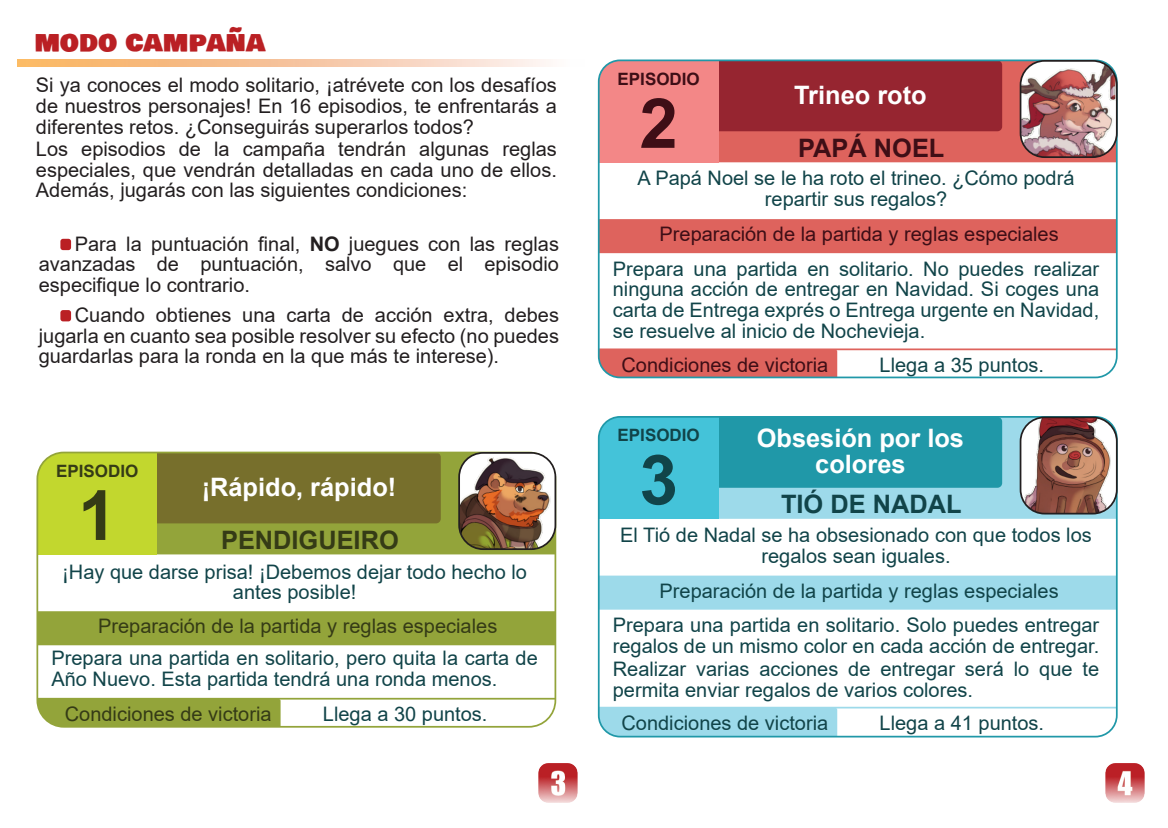
<style>
.page{position:relative;width:1168px;height:828px;background:#fff}
.page>*{position:absolute;margin:0;border:0;box-sizing:border-box;transform-origin:0 0}
.t1{font:700 69.2px "Arial";color:#353b16}
.t2{font:700 69.2px "Arial";color:#3e0e16}
.t3{font:700 69.2px "Arial";color:#114449}
.t4{font:26.8px "Bowlby One SC";color:#ba2024}
.t5{font:700 25.4px/26.2px "Arial";color:#fff;text-align:center}
.t6{font:700 25.4px "Arial";color:#353b16}
.t7{font:700 25.4px "Arial";color:#114449}
.t8{font:700 25.4px "Arial";color:#3e0e16}
.t9{font:20px/20.6px "Arial";color:#114449;text-align:center}
.t10{font:20px/21px "Arial";color:#231f20;text-align:justify}
.t11{font:20px "Arial";color:#353b16}
.t12{font:20px "Arial";color:#3e0e16}
.t13{font:700 17px "Arial";color:#353b16}
.t14{font:700 17px "Arial";color:#3e0e16}
.t15{font:700 17px "Arial";color:#114449}
.s1{font-weight:700}
</style>
<div class="page">
<img style="left:538px;top:763px;width:40px;height:40px">
<img style="left:1105px;top:763px;width:40px;height:40px">
<svg style="left:17px;top:59px;width:532px;height:8px;background:#f8c9a0"></svg>
<div style="left:60px;top:239px;width:11px;height:11px;background:#ba2024;border-radius:3px"></div>
<div style="left:60px;top:310px;width:11px;height:11px;background:#ba2024;border-radius:3px"></div>
<div style="left:157px;top:454px;width:398px;height:100px;background:#93a43a"></div>
<div style="left:37px;top:452px;width:404px;height:71px;background:#776f2c;border-radius:5px"></div>
<div style="left:37px;top:452px;width:120px;height:102px;background:#c2d72e"></div>
<div style="left:39px;top:611px;width:514px;height:34px;background:#93a43a"></div>
<svg style="left:39px;top:698px;width:516px;height:29px"></svg>
<div style="left:36px;top:451px;width:520px;height:276px;border:2px solid #93a43a;border-radius:26px"></div>
<img style="left:459px;top:453px;width:96px;height:96px;border-radius:24px">
<div style="left:458px;top:452px;width:98px;height:98px;border:2px solid #231f20;border-radius:24px"></div>
<div style="left:719px;top:62px;width:396px;height:100px;background:#de635d"></div>
<div style="left:599px;top:60px;width:403px;height:71px;background:#962530;border-radius:5px"></div>
<div style="left:599px;top:60px;width:120px;height:102px;background:#f38787"></div>
<div style="left:601px;top:219px;width:514px;height:34px;background:#de635d"></div>
<svg style="left:599px;top:348px;width:516px;height:29px"></svg>
<div style="left:598px;top:59px;width:520px;height:319px;border:2px solid #2098a8;border-radius:21px"></div>
<img style="left:1020px;top:61px;width:97px;height:96px;border-radius:24px">
<div style="left:1020px;top:60px;width:98px;height:98px;border:2px solid #231f20;border-radius:24px"></div>
<div style="left:719px;top:419px;width:396px;height:100px;background:#9ddaea"></div>
<div style="left:599px;top:417px;width:403px;height:71px;background:#2098a8;border-radius:5px"></div>
<div style="left:599px;top:417px;width:120px;height:102px;background:#44c3d9"></div>
<div style="left:601px;top:575px;width:514px;height:34px;background:#9ddaea"></div>
<svg style="left:599px;top:707px;width:518px;height:29px"></svg>
<div style="left:598px;top:416px;width:520px;height:321px;border:2px solid #2098a8;border-radius:21px"></div>
<img style="left:1020px;top:417px;width:97px;height:96px;border-radius:24px">
<div style="left:1020px;top:416px;width:98px;height:98px;border:2px solid #231f20;border-radius:24px"></div>
<h2 class="t4" style="left:35px;top:22px;width:233px">MODO CAMPAÑA</h2>
<p class="t10" style="left:36px;top:77px;width:522px;text-align:left">Si ya conoces el modo solitario, ¡atrévete con los desafíos de nuestros personajes! En 16 episodios, te enfrentarás a diferentes retos. ¿Conseguirás superarlos todos?<br>Los episodios de la campaña tendrán algunas reglas especiales, que vendrán detalladas en cada uno de ellos.<br>Además, jugarás con las siguientes condiciones:</p>
<p class="t10" style="left:39px;top:235px;width:522px;text-indent:36px">Para la puntuación final, <span class="s1">NO</span> juegues con las reglas avanzadas de puntuación, salvo que el episodio especifique lo contrario.</p>
<p class="t10" style="left:39px;top:306px;width:522px;text-indent:36px">Cuando obtienes una carta de acción extra, debes jugarla en cuanto sea posible resolver su efecto (no puedes guardarlas para la ronda en la que más te interese).</p>
<p class="t13" style="left:56px;top:465px;width:84px">EPISODIO</p>
<p class="t5" style="left:202px;top:476px;width:196px">¡Rápido, rápido!</p>
<h1 class="t1" style="left:78px;top:489px;width:40px">1</h1>
<p class="t6" style="left:221px;top:530px;width:179px">PENDIGUEIRO</p>
<p class="t9" style="left:62px;top:563px;width:466px">¡Hay que darse prisa! ¡Debemos dejar todo hecho lo antes posible!</p>
<p class="t11" style="left:98px;top:619px;width:401px">Preparación de la partida y reglas especiales</p>
<p class="t9" style="left:51px;top:650px;width:488px;text-align:left">Prepara una partida en solitario, pero quita la carta de<br>Año Nuevo. Esta partida tendrá una ronda menos.</p>
<p class="t11" style="left:65px;top:706px;width:208px">Condiciones de victoria</p>
<p class="t9" style="left:323px;top:705px;width:166px">Llega a 30 puntos.</p>
<p class="t14" style="left:618px;top:73px;width:84px">EPISODIO</p>
<p class="t5" style="left:794px;top:84px;width:134px">Trineo roto</p>
<h1 class="t2" style="left:639px;top:97px;width:40px">2</h1>
<p class="t8" style="left:798px;top:138px;width:148px">PAPÁ NOEL</p>
<p class="t9" style="left:637px;top:170px;width:438px">A Papá Noel se le ha roto el trineo. ¿Cómo podrá repartir sus regalos?</p>
<p class="t12" style="left:659px;top:227px;width:401px">Preparación de la partida y reglas especiales</p>
<p class="t9" style="left:613px;top:260px;width:488px;text-align:justify">Prepara una partida en solitario. No puedes realizar ninguna acción de entregar en Navidad. Si coges una carta de Entrega exprés o Entrega urgente en Navidad, se resuelve al inicio de Nochevieja.</p>
<p class="t12" style="left:621px;top:357px;width:208px">Condiciones de victoria</p>
<p class="t9" style="left:879px;top:356px;width:166px">Llega a 35 puntos.</p>
<p class="t15" style="left:618px;top:429px;width:84px">EPISODIO</p>
<p class="t5" style="left:757px;top:427px;width:209px">Obsesión por los colores</p>
<h1 class="t3" style="left:639px;top:454px;width:40px">3</h1>
<p class="t7" style="left:781px;top:495px;width:182px">TIÓ DE NADAL</p>
<p class="t9" style="left:620px;top:526px;width:473px">El Tió de Nadal se ha obsesionado con que todos los regalos sean iguales.</p>
<p class="t9" style="left:659px;top:582px;width:401px">Preparación de la partida y reglas especiales</p>
<p class="t9" style="left:613px;top:616px;width:488px;text-align:left">Prepara una partida en solitario. Solo puedes entregar regalos de un mismo color en cada acción de entregar.</p>
<p class="t9" style="left:613px;top:660px;width:488px;text-align:left">Realizar varias acciones de entregar será lo que te permita enviar regalos de varios colores.</p>
<p class="t9" style="left:621px;top:714px;width:208px">Condiciones de victoria</p>
<p class="t9" style="left:879px;top:714px;width:166px">Llega a 41 puntos.</p>
</div>
